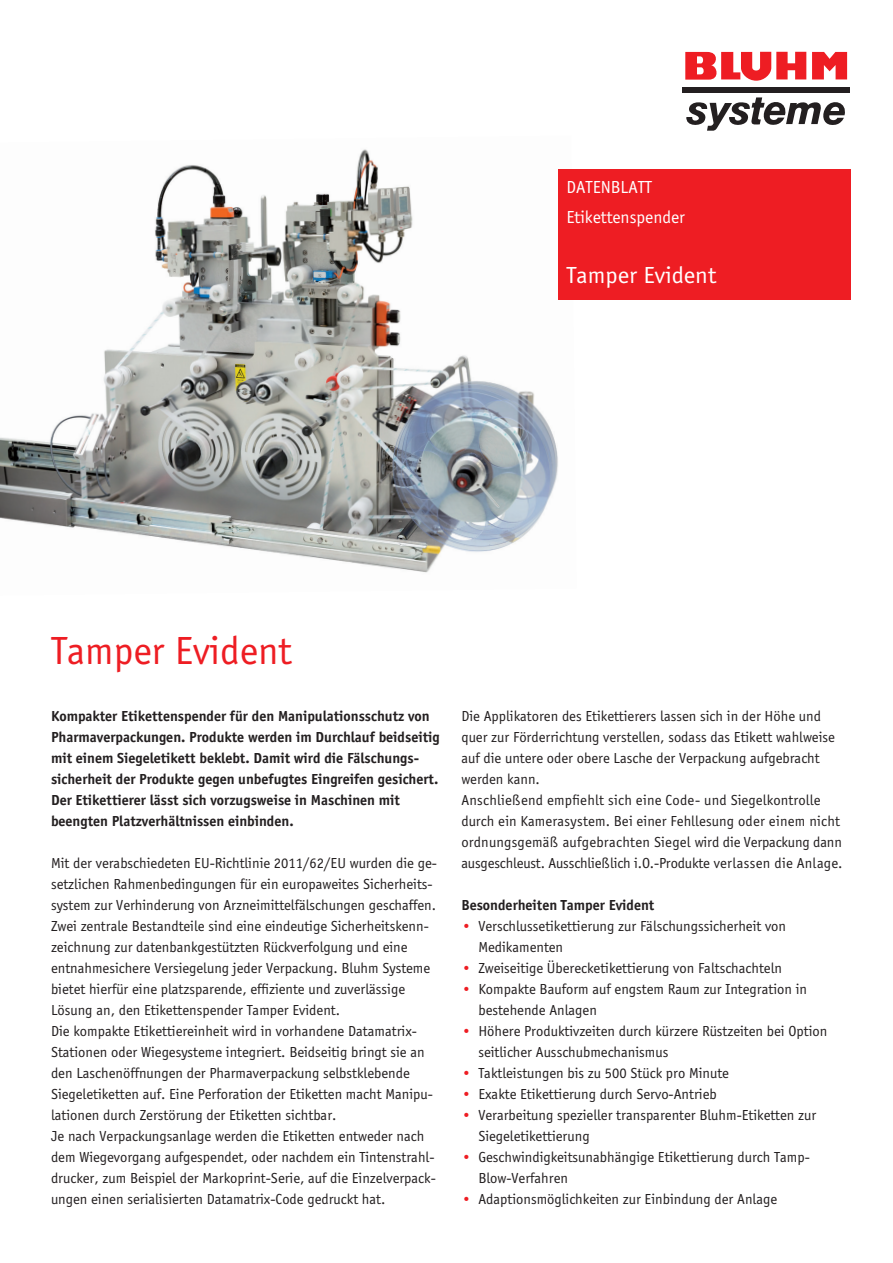
<style>
.page{position:relative;width:893px;height:1263px;background:#fff}
.page>*{position:absolute;margin:0;border:0;box-sizing:border-box;transform-origin:0 0}
.t1{font:40.5px "Officina Sans";color:#ee1d23}
.t2{font:24px "Officina Sans";color:#fff;scale:1.05 1}
.t3{font:18px/30px "Officina Sans";color:#fff}
.t4{font:15px/21px "Officina Sans";color:#231f20}
.t5{font:700 15px/21px "Officina Sans";color:#231f20}
.s1{color:#ee1d23}
</style>
<div class="page">
<img style="left:0;top:149px;width:558px;height:424px">
<div style="left:558px;top:169px;width:292px;height:131px;background:#ee1d23"></div>
<div style="left:683px;top:87px;width:167px;height:5px;background:#231f20"></div>
<svg style="left:686px;top:97px;width:159px;height:34px"></svg>
<svg style="left:812px;top:52px;width:35px;height:27px"></svg>
<svg style="left:685px;top:52px;width:121px;height:29px"></svg>
<p class="t3" style="left:566px;top:172px;width:120px">Datenblatt<br>Etikettenspender</p>
<h2 class="t2" style="left:566px;top:262px;width:144px">Tamper Evident</h2>
<h1 class="t1" style="left:51px;top:628px;width:242px">Tamper Evident</h1>
<p class="t5" style="left:51px;top:705px;width:390px">Kompakter Etikettenspender für den Manipulationsschutz von Pharmaverpackungen. Produkte werden im Durchlauf beidseitig mit einem Siegeletikett beklebt. Damit wird die Fälschungs&shy;sicherheit der Produkte gegen unbefugtes Eingreifen gesichert.<br>Der Etikettierer lässt sich vorzugsweise in Maschinen mit beengten Platzverhältnissen einbinden.</p>
<p class="t4" style="left:51px;top:853px;width:387px">Mit der verabschiedeten EU-Richtlinie 2011/62/EU wurden die ge&shy;setzlichen Rahmenbedingungen für ein europaweites Sicherheits&shy;system zur Verhinderung von Arzneimittelfälschungen geschaffen.<br>Zwei zentrale Bestandteile sind eine eindeutige Sicherheitskenn&shy;zeichnung zur datenbankgestützten Rückverfolgung und eine entnahmesichere Versiegelung jeder Verpackung. Bluhm Systeme bietet hierfür eine platzsparende, effiziente und zuverlässige Lösung an, den Etikettenspender Tamper Evident.<br>Die kompakte Etikettiereinheit wird in vorhandene Datamatrix-Stationen oder Wiegesysteme integriert. Beidseitig bringt sie an den Laschenöffnungen der Pharmaverpackung selbstklebende Siegeletiketten auf. Eine Perforation der Etiketten macht Manipu&shy;lationen durch Zerstörung der Etiketten sichtbar.<br>Je nach Verpackungsanlage werden die Etiketten entweder nach dem Wiegevorgang aufgespendet, oder nachdem ein Tintenstrahl&shy;drucker, zum Beispiel der Markoprint-Serie, auf die Einzelverpack&shy;ungen einen serialisierten Datamatrix-Code gedruckt hat.</p>
<p class="t4" style="left:461px;top:706px;width:383px">Die Applikatoren des Etikettierers lassen sich in der Höhe und quer zur Förderrichtung verstellen, sodass das Etikett wahlweise auf die untere oder obere Lasche der Verpackung aufgebracht werden kann.<br>Anschließend empfiehlt sich eine Code- und Siegelkontrolle durch ein Kamerasystem. Bei einer Fehllesung oder einem nicht ordnungsgemäß aufgebrachten Siegel wird die Verpackung dann ausgeschleust. Ausschließlich i.O.-Produkte verlassen die Anlage.</p>
<p class="t5" style="left:461px;top:895px;width:194px">Besonderheiten Tamper Evident</p>
<p class="t4" style="left:478px;top:916px;width:309px;text-indent:-17px"><span class="s1">•</span> Verschlussetikettierung zur Fälschungssicherheit von<br>Medikamenten</p>
<p class="t4" style="left:461px;top:958px;width:322px"><span class="s1">•</span> Zweiseitige Überecketikettierung von Faltschachteln</p>
<p class="t4" style="left:478px;top:979px;width:330px;text-indent:-17px"><span class="s1">•</span> Kompakte Bauform auf engstem Raum zur Integration in bestehende Anlagen</p>
<p class="t4" style="left:478px;top:1021px;width:350px;text-indent:-17px"><span class="s1">•</span> Höhere Produktivzeiten durch kürzere Rüstzeiten bei Option seitlicher Ausschubmechanismus</p>
<p class="t4" style="left:461px;top:1063px;width:269px"><span class="s1">•</span> Taktleistungen bis zu 500 Stück pro Minute</p>
<p class="t4" style="left:461px;top:1084px;width:257px"><span class="s1">•</span> Exakte Etikettierung durch Servo-Antrieb</p>
<p class="t4" style="left:478px;top:1105px;width:339px;text-indent:-17px"><span class="s1">•</span> Verarbeitung spezieller transparenter Bluhm-Etiketten zur<br>Siegeletikettierung</p>
<p class="t4" style="left:461px;top:1147px;width:350px"><span class="s1">•</span> Geschwindigkeitsunabhängige Etikettierung durch Tamp-<br>B low-Verfahren</p>
<p class="t4" style="left:461px;top:1189px;width:317px"><span class="s1">•</span> Adaptionsmöglichkeiten zur Einbindung der Anlage</p>
</div>
